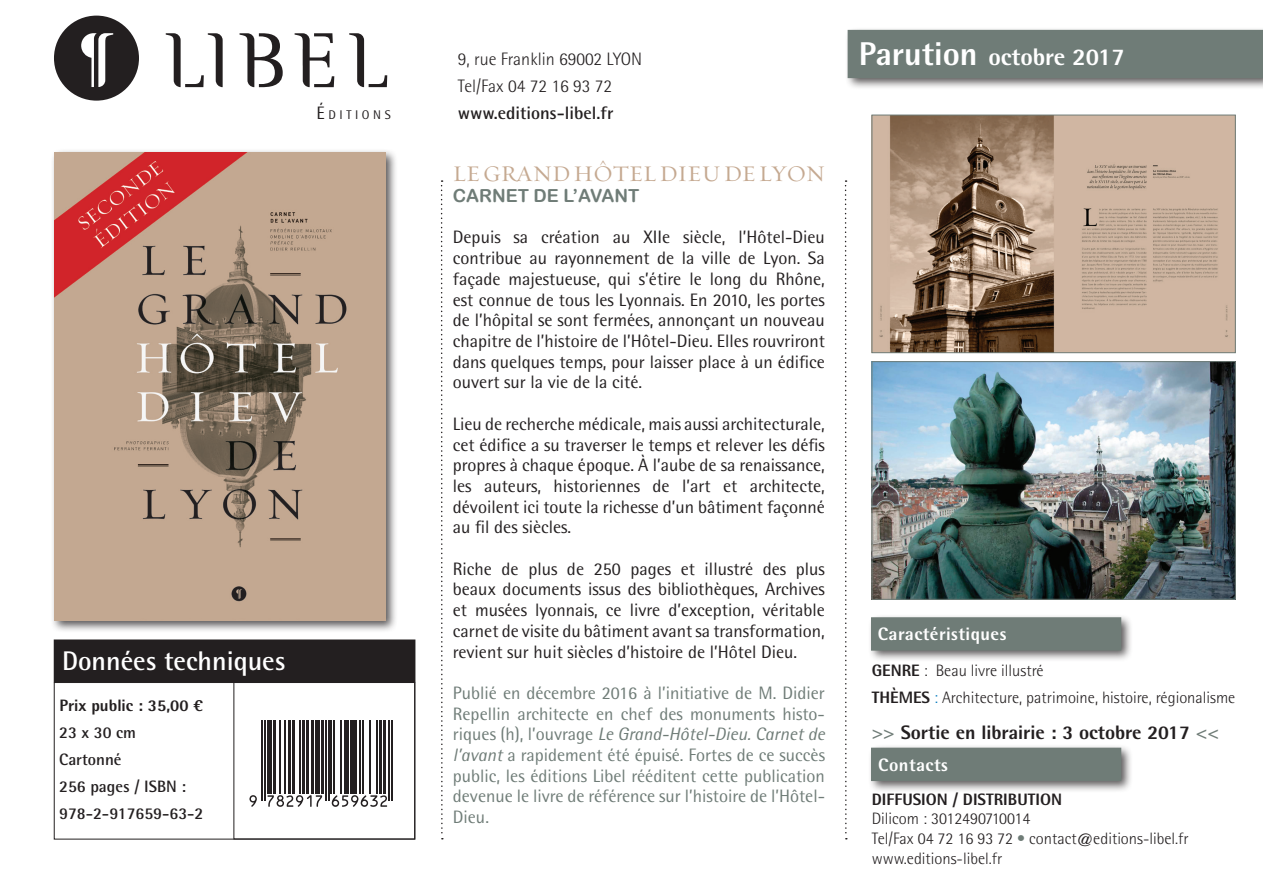
<style>
.page{position:relative;width:1263px;height:893px;background:#fff}
.page>*{position:absolute;margin:0;border:0;box-sizing:border-box;transform-origin:0 0}
.t1{font:700 27px "Rotis Semi Sans Std";color:#fff}
.t2{font:800 24px "Rotis Semi Sans Std";color:#fff}
.t3{font:22.5px "Requiem Text HTF Roman";color:#c5a991}
.t4{font:800 19.5px "Rotis Semi Sans Std";color:#231f20}
.t5{font:18px/20.7px "Rotis Semi Sans Std";color:#231f20;text-align:justify}
.t6{font:18px/20.7px "Rotis Semi Sans Std";color:#6f7c77;text-align:justify}
.t7{font:300 18px "Rotis Semi Sans Std";color:#231f20}
.t8{font:800 18px "Rotis Semi Sans Std";letter-spacing:.025em;color:#fff}
.t9{font:700 18px "Rotis Semi Sans Std";color:#231f20}
.t10{font:18px "Arial Rounded MT Bold";color:#6f7c77}
.t11{font:300 16.5px/19.8px "Rotis Semi Sans Std";color:#231f20}
.t12{font:700 16.5px/27px "Rotis Semi Sans Std";color:#231f20}
.t13{font:800 16.5px "Rotis Semi Sans Std";color:#231f20}
.t14{font:12.6px "Rotis Semi Sans Std";letter-spacing:.285em;color:#231f20}
.s1{font-size:18px}
.s2{font-size:33px}
.s3{font-style:italic}
.s4{font-weight:800}
.s5{color:#0078bd}
.s6{color:#6f7c77}
</style>
<div class="page">
<div style="left:844px;top:26px;width:419px;height:64px;background:#231f20;opacity:.75"></div>
<div style="left:848px;top:31px;width:415px;height:46px;background:#6f7c77"></div>
<div style="left:848px;top:30px;width:415px;height:48px;border:2px solid #6f7c77"></div>
<div style="left:50px;top:148px;width:348px;height:485px;background:#231f20;opacity:.75"></div>
<img style="left:54px;top:152px;width:331px;height:469px">
<svg style="left:54px;top:16px;width:85px;height:85px"></svg>
<svg style="left:295px;top:33px;width:39px;height:54px"></svg>
<svg style="left:166px;top:33px;width:57px;height:54px"></svg>
<svg style="left:349px;top:33px;width:38px;height:54px"></svg>
<svg style="left:240px;top:33px;width:43px;height:54px"></svg>
<div style="left:54px;top:640px;width:361px;height:42px;background:#231f20"></div>
<div style="left:867px;top:744px;width:266px;height:49px;background:#231f20;opacity:.75"></div>
<div style="left:872px;top:748px;width:248px;height:32px;background:#6f7c77"></div>
<div style="left:871px;top:748px;width:250px;height:33px;border:2px solid #6f7c77"></div>
<svg style="left:441px;top:180px;width:2px;height:659px"></svg>
<svg style="left:845px;top:180px;width:2px;height:659px"></svg>
<svg style="left:249px;top:795px;width:8px;height:12px"></svg>
<hr style="left:262px;top:720px;width:1px;height:80px;background:#231f20">
<hr style="left:264px;top:720px;width:2px;height:80px;background:#231f20">
<hr style="left:267px;top:720px;width:4px;height:73px;background:#231f20">
<hr style="left:273px;top:720px;width:2px;height:73px;background:#231f20">
<hr style="left:280px;top:720px;width:1px;height:73px;background:#231f20">
<hr style="left:284px;top:720px;width:1px;height:73px;background:#231f20">
<hr style="left:288px;top:720px;width:3px;height:73px;background:#231f20">
<hr style="left:292px;top:720px;width:3px;height:73px;background:#231f20">
<hr style="left:299px;top:720px;width:1px;height:73px;background:#231f20">
<hr style="left:302px;top:720px;width:2px;height:73px;background:#231f20">
<hr style="left:306px;top:720px;width:3px;height:73px;background:#231f20">
<hr style="left:311px;top:720px;width:3px;height:73px;background:#231f20">
<svg style="left:267px;top:795px;width:55px;height:12px"></svg>
<div style="left:315px;top:720px;width:5px;height:73px;background:#231f20"></div>
<hr style="left:321px;top:720px;width:3px;height:73px;background:#231f20">
<hr style="left:325px;top:720px;width:1px;height:80px;background:#231f20">
<hr style="left:328px;top:720px;width:1px;height:80px;background:#231f20">
<hr style="left:331px;top:720px;width:1px;height:73px;background:#231f20">
<hr style="left:333px;top:720px;width:2px;height:73px;background:#231f20">
<hr style="left:340px;top:720px;width:2px;height:73px;background:#231f20">
<div style="left:344px;top:720px;width:5px;height:73px;background:#231f20"></div>
<hr style="left:350px;top:720px;width:4px;height:73px;background:#231f20">
<hr style="left:355px;top:720px;width:2px;height:73px;background:#231f20">
<hr style="left:360px;top:720px;width:1px;height:73px;background:#231f20">
<hr style="left:362px;top:720px;width:2px;height:73px;background:#231f20">
<hr style="left:369px;top:720px;width:2px;height:73px;background:#231f20">
<hr style="left:376px;top:720px;width:1px;height:73px;background:#231f20">
<svg style="left:332px;top:795px;width:55px;height:12px"></svg>
<hr style="left:379px;top:720px;width:3px;height:73px;background:#231f20">
<hr style="left:383px;top:720px;width:3px;height:73px;background:#231f20">
<hr style="left:388px;top:720px;width:2px;height:80px;background:#231f20">
<hr style="left:391px;top:720px;width:2px;height:80px;background:#231f20">
<div style="left:233px;top:682px;width:182px;height:157px;border:1px solid #231f20"></div>
<div style="left:867px;top:614px;width:266px;height:48px;background:#231f20;opacity:.75"></div>
<div style="left:872px;top:618px;width:248px;height:32px;background:#6f7c77"></div>
<div style="left:871px;top:617px;width:250px;height:34px;border:2px solid #6f7c77"></div>
<img style="left:874px;top:117px;width:359px;height:234px">
<div style="left:872px;top:115px;width:363px;height:238px;border:1px solid #6f7c77"></div>
<img style="left:874px;top:363px;width:359px;height:234px">
<div style="left:872px;top:361px;width:363px;height:238px;border:1px solid #6f7c77"></div>
<p class="t14" style="left:316px;top:107px;width:76px"><span class="s1">É</span>DITIONS</p>
<h1 class="t1" style="left:62px;top:644px;width:225px">Données techniques</h1>
<p class="t13" style="left:60px;top:695px;width:145px">Prix public : 35,00 €</p>
<p class="t12" style="left:59px;top:719px;width:146px">23 x 30 cm<br>Cartonné<br>256 pages / ISBN :<br>978-2-917659-63-2</p>
<p class="t7" style="left:458px;top:49px;width:186px">9, rue Franklin 69002 LYON</p>
<h2 class="t2" style="left:859px;top:42px;width:267px"><span class="s2">Parution</span> octobre 2017</h2>
<p class="t7" style="left:458px;top:76px;width:156px">Tel/Fax 04 72 16 93 72</p>
<p class="t9" style="left:458px;top:102px;width:157px">www.editions-libel.fr</p>
<p class="t3" style="left:453px;top:161px;width:374px">LE GRAND HÔTEL DIEU DE LYON</p>
<p class="t10" style="left:453px;top:185px;width:188px">CARNET DE L’AVANT</p>
<p class="t5" style="left:453px;top:227px;width:374px">Depuis sa création au XIIe siècle, l’Hôtel-Dieu contribue au rayonnement de la ville de Lyon. Sa façade majestueuse, qui s’étire le long du Rhône, est connue de tous les Lyonnais. En 2010, les portes de l’hôpital se sont fermées, annonçant un nouveau chapitre de l’histoire de l’Hôtel-Dieu. Elles rouvriront dans quelques temps, pour laisser place à un édifice ouvert sur la vie de la cité.</p>
<p class="t5" style="left:453px;top:413px;width:374px">Lieu de recherche médicale, mais aussi architecturale, cet édifice a su traverser le temps et relever les défis propres à chaque époque. À l’aube de sa renaissance, les auteurs, historiennes de l’art et architecte, dévoilent ici toute la richesse d’un bâtiment façonné au fil des siècles.</p>
<p class="t5" style="left:453px;top:558px;width:374px">Riche de plus de 250 pages et illustré des plus beaux documents issus des bibliothèques, Archives et musées lyonnais, ce livre d’exception, véritable carnet de visite du bâtiment avant sa transformation, revient sur huit siècles d’histoire de l’Hôtel Dieu.</p>
<p class="t6" style="left:453px;top:682px;width:374px">Publié en décembre 2016 à l’initiative de M. Didier Repellin architecte en chef des monuments histo&shy;riques (h), l’ouvrage <span class="s3">Le Grand-Hôtel-Dieu. Carnet de l’avant</span> a rapidement été épuisé. Fortes de ce succès public, les éditions Libel rééditent cette publication devenue le livre de référence sur l’histoire de l’Hôtel-Dieu.</p>
<p class="t8" style="left:878px;top:623px;width:130px">Caractéristiques</p>
<p class="t11" style="left:872px;top:657px;width:365px;line-height:27px"><span class="s4">Genre</span> : Beau livre illustré<br><span class="s4">Thèmes</span> <span class="s5">:</span> Architecture, patrimoine, histoire, régionalisme</p>
<p class="t4" style="left:872px;top:720px;width:349px"><span class="s6">&gt;&gt;</span> Sortie en librairie : 3 octobre 2017 <span class="s6">&lt;&lt;</span></p>
<p class="t8" style="left:878px;top:753px;width:71px">Contacts</p>
<p class="t13" style="left:872px;top:789px;width:173px">Diffusion / DISTRIBUTION</p>
<p class="t11" style="left:872px;top:809px;width:318px">Dilicom : 3012490710014<br>Tel/Fax 04 72 16 93 72 <span class="s6">•</span> contact@editions-libel.fr www.editions-libel.fr</p>
</div>
